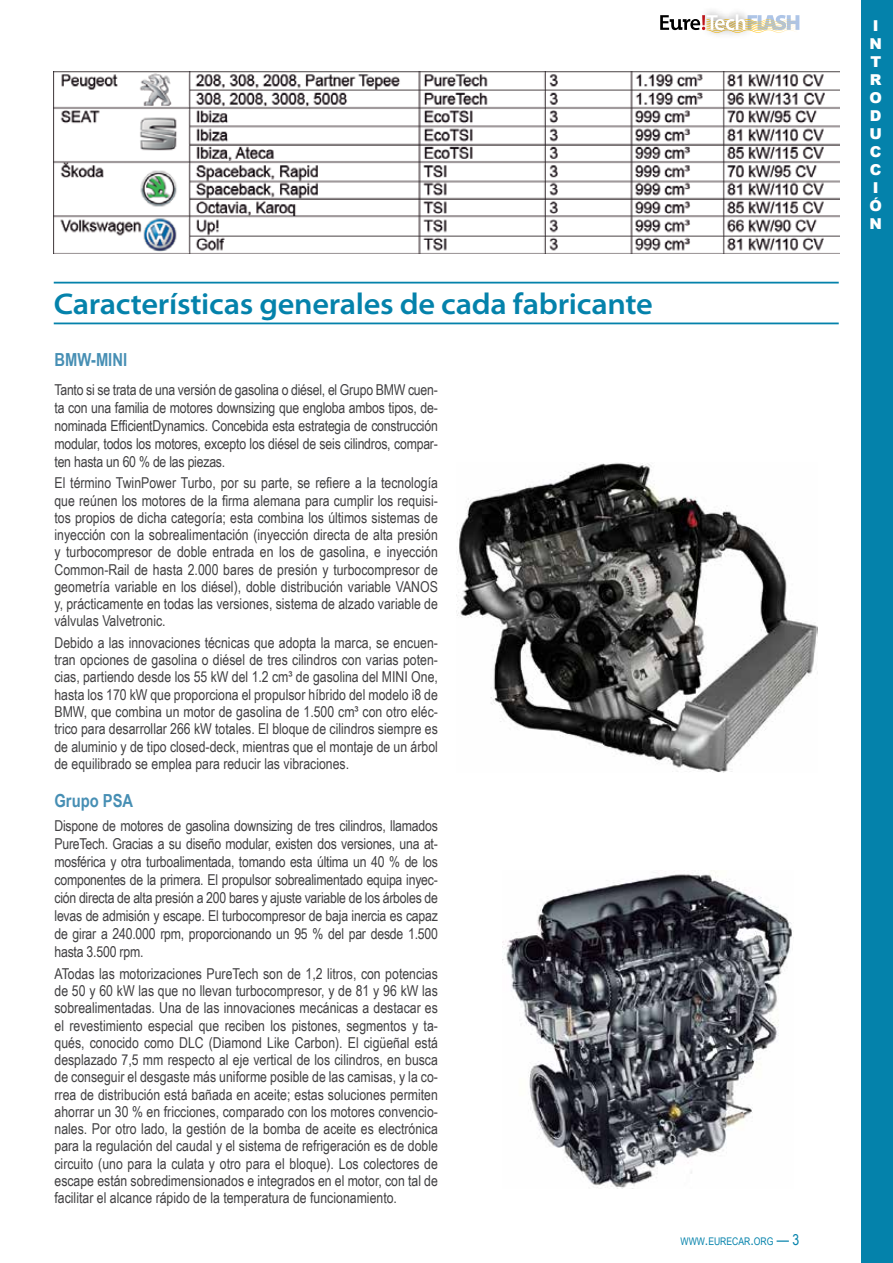
<style>
.page{position:relative;width:893px;height:1263px;background:#fff}
.page>*{position:absolute;margin:0;border:0;box-sizing:border-box;transform-origin:0 0}
.t1{font:600 semi-expanded 30px "Myriad Pro";letter-spacing:-.01em;color:#0482ab}
.t2{font:700 18px "Arial Narrow";color:#478fb4}
.t3{font:15px/17.2px "Arial Narrow";color:#414042;text-align:justify}
.t4{font:900 15px/18px "Arial";color:#fff}
.t5{font:10.5px "Arial Narrow";color:#0482ab}
.s1{font-size:15px}
</style>
<div class="page">
<svg style="left:660px;top:14px;width:139px;height:19px"></svg>
<div style="left:862px;top:0;width:31px;height:1263px;background:#0482ab"></div>
<img style="left:54px;top:71px;width:785px;height:183px">
<hr style="left:54px;top:282px;width:785px;height:1px;background:#0482ab">
<hr style="left:54px;top:322px;width:785px;height:2px;background:#0482ab">
<img style="left:456px;top:463px;width:362px;height:309px">
<img style="left:502px;top:871px;width:290px;height:317px">
<h1 class="t1" style="left:54px;top:287px;width:601px">Características generales de cada fabricante</h1>
<p class="t2" style="left:54px;top:346px;width:74px">BMW-MINI</p>
<p class="t3" style="left:54px;top:380px;width:385px;line-height:18px">Tanto si se trata de una versión de gasolina o diésel, el Grupo BMW cuen&shy;ta con una familia de motores downsizing que engloba ambos tipos, de&shy;nominada EfficientDynamics. Concebida esta estrategia de construcción modular, todos los motores, excepto los diésel de seis cilindros, compar&shy;ten hasta un 60 % de las piezas.</p>
<p class="t3" style="left:54px;top:474px;width:385px">El término TwinPower Turbo, por su parte, se refiere a la tecnología que reúnen los motores de la firma alemana para cumplir los requisi&shy;tos propios de dicha categoría; esta combina los últimos sistemas de inyección con la sobrealimentación (inyección directa de alta presión y turbocompresor de doble entrada en los de gasolina, e inyección Common-Rail de hasta 2.000 bares de presión y turbocompresor de geometría variable en los diésel), doble distribución variable VANOS y, prácticamente en todas las versiones, sistema de alzado variable de válvulas Valvetronic.</p>
<p class="t3" style="left:54px;top:633px;width:385px">Debido a las innovaciones técnicas que adopta la marca, se encuen&shy;tran opciones de gasolina o diésel de tres cilindros con varias poten&shy;cias, partiendo desde los 55 kW del 1.2 cm³ de gasolina del MINI One, hasta los 170 kW que proporciona el propulsor híbrido del modelo i8 de BMW, que combina un motor de gasolina de 1.500 cm³ con otro eléc&shy;trico para desarrollar 266 kW totales. El bloque de cilindros siempre es de aluminio y de tipo closed-deck, mientras que el montaje de un árbol de equilibrado se emplea para reducir las vibraciones.</p>
<p class="t2" style="left:54px;top:787px;width:80px">Grupo PSA</p>
<p class="t3" style="left:54px;top:816px;width:385px;line-height:18px">Dispone de motores de gasolina downsizing de tres cilindros, llamados PureTech. Gracias a su diseño modular, existen dos versiones, una at&shy;mosférica y otra turboalimentada, tomando esta última un 40 % de los componentes de la primera. El propulsor sobrealimentado equipa inyec&shy;ción directa de alta presión a 200 bares y ajuste variable de los árboles de levas de admisión y escape. El turbocompresor de baja inercia es capaz de girar a 240.000 rpm, proporcionando un 95 % del par desde 1.500 hasta 3.500 rpm.</p>
<p class="t3" style="left:54px;top:964px;width:385px">ATodas las motorizaciones PureTech son de 1,2 litros, con potencias de 50 y 60 kW las que no llevan turbocompresor, y de 81 y 96 kW las sobrealimentadas. Una de las innovaciones mecánicas a destacar es el revestimiento especial que reciben los pistones, segmentos y ta&shy;qués, conocido como DLC (Diamond Like Carbon). El cigüeñal está desplazado 7,5 mm respecto al eje vertical de los cilindros, en busca de conseguir el desgaste más uniforme posible de las camisas, y la co&shy;rrea de distribución está bañada en aceite; estas soluciones permiten ahorrar un 30 % en fricciones, comparado con los motores convencio&shy;nales. Por otro lado, la gestión de la bomba de aceite es electrónica para la regulación del caudal y el sistema de refrigeración es de doble circuito (uno para la culata y otro para el bloque). Los colectores de escape están sobredimensionados e integrados en el motor, con tal de facilitar el alcance rápido de la temperatura de funcionamiento.</p>
<p class="t5" style="left:680px;top:1233px;width:120px">WWW<span class="s1">.</span>EURECAR<span class="s1">.</span>ORG <span class="s1">— 3</span></p>
<p class="t4" style="left:869px;top:16px;width:14px">I<br>N<br>T<br>R<br>O<br>D<br>U<br>C<br>C<br>I<br>Ó<br>N</p>
</div>
